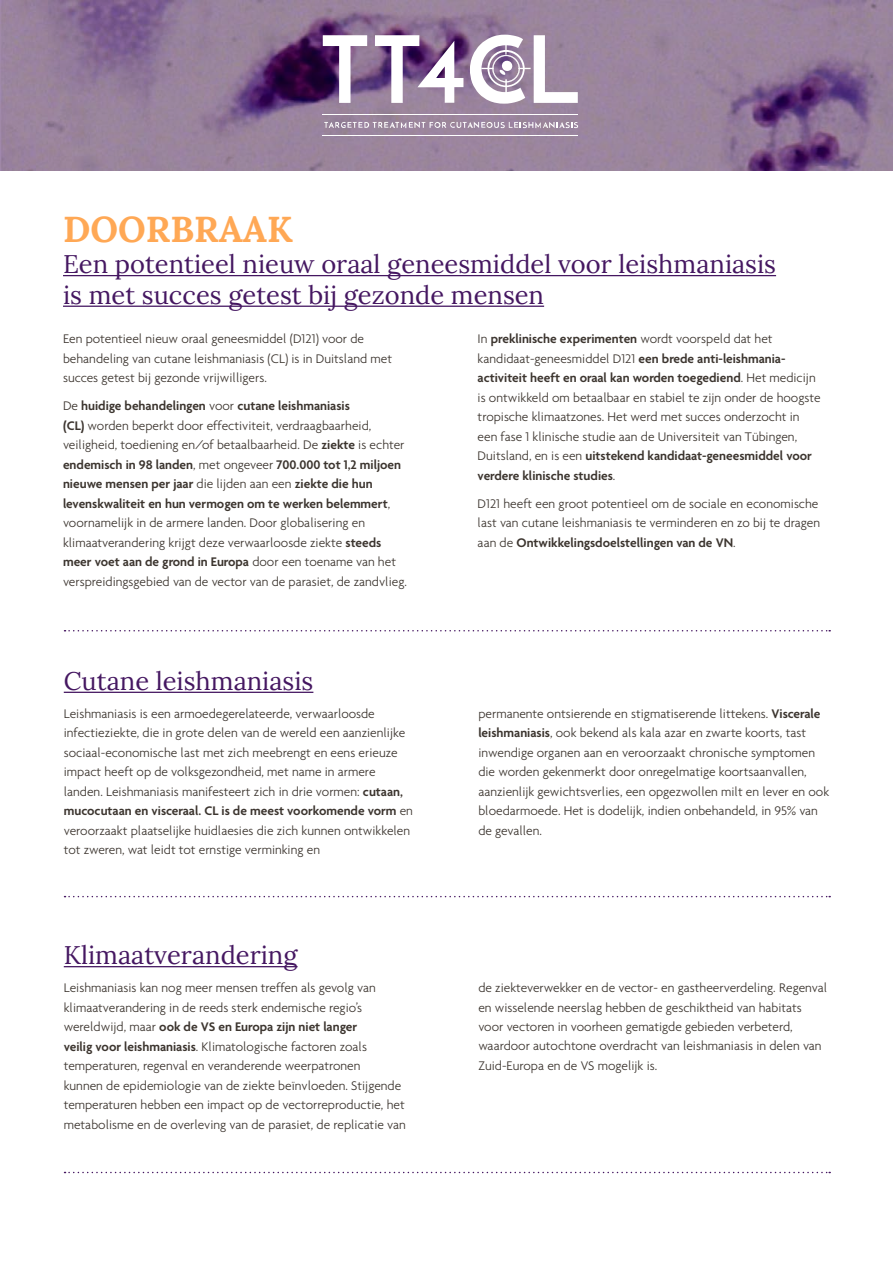
<style>
.page{position:relative;width:893px;height:1263px;background:#fff}
.page>*{position:absolute;margin:0;border:0;box-sizing:border-box;transform-origin:0 0}
.t1{font:36px "Lora";color:#ffa855}
.t2{font:25.5px/30.6px "Lora";color:#451761}
.t3{font:300 13.5px/19.5px "Agenda";color:#3c352f}
.s1{font-weight:600}
</style>
<div class="page">
<svg style="left:65px;top:896px;width:765px;height:1px"></svg>
<hr style="left:64px;top:966px;width:234px;height:1px;background:#451761">
<svg style="left:65px;top:630px;width:765px;height:1px"></svg>
<hr style="left:63px;top:275px;width:713px;height:1px;background:#451761">
<hr style="left:63px;top:306px;width:481px;height:1px;background:#451761">
<svg style="left:0;top:0;width:893px;height:170px;background:#907896"></svg>
<svg style="left:324px;top:122px;width:254px;height:6px;background:#bcaebe"></svg>
<hr style="left:323px;top:114px;width:255px;height:1px;background:#fff">
<hr style="left:323px;top:135px;width:255px;height:1px;background:#fff">
<svg style="left:323px;top:35px;width:44px;height:68px"></svg>
<svg style="left:375px;top:35px;width:88px;height:68px"></svg>
<svg style="left:470px;top:35px;width:108px;height:69px"></svg>
<hr style="left:64px;top:692px;width:249px;height:1px;background:#451761">
<svg style="left:65px;top:1172px;width:765px;height:1px"></svg>
<h1 class="t1" style="left:63px;top:202px;width:231px">DOORBRAAK</h1>
<h2 class="t2" style="left:63px;top:247px;width:715px">Een potentieel nieuw oraal geneesmiddel voor leishmaniasis is met succes getest bij gezonde mensen</h2>
<p class="t3" style="left:63px;top:329px;width:330px">Een potentieel nieuw oraal geneesmiddel (D121) voor de behandeling van cutane leishmaniasis (CL) is in Duitsland met succes getest bij gezonde vrijwilligers.</p>
<p class="t3" style="left:63px;top:396px;width:345px">De <span class="s1">huidige behandelingen</span> voor <span class="s1">cutane leishmaniasis<br>(CL)</span> worden beperkt door effectiviteit, verdraagbaarheid, veiligheid, toediening en/of betaalbaarheid. De <span class="s1">ziekte</span> is echter <span class="s1">endemisch in 98 landen</span>, met ongeveer <span class="s1">700.000 tot 1,2 miljoen nieuwe mensen per jaar</span> die lijden aan een <span class="s1">ziekte die hun levenskwaliteit en hun vermogen om te werken belemmert</span>, voornamelijk in de armere landen. Door globalisering en klimaatverandering krijgt deze verwaarloosde ziekte <span class="s1">steeds meer voet aan de grond in Europa</span> door een toename van het verspreidingsgebied van de vector van de parasiet, de zandvlieg.</p>
<p class="t3" style="left:478px;top:329px;width:344px">In <span class="s1">preklinische experimenten</span> wordt voorspeld dat het kandidaat-geneesmiddel D121 <span class="s1">een brede anti-leishmania&shy;activiteit heeft en oraal kan worden toegediend</span>. Het medicijn is ontwikkeld om betaalbaar en stabiel te zijn onder de hoogste tropische klimaatzones. Het werd met succes onderzocht in een fase 1 klinische studie aan de Universiteit van Tübingen, Duitsland, en is een <span class="s1">uitstekend kandidaat-geneesmiddel voor verdere klinische studies</span>.</p>
<p class="t3" style="left:478px;top:493px;width:344px">D121 heeft een groot potentieel om de sociale en economische last van cutane leishmaniasis te verminderen en zo bij te dragen aan de <span class="s1">Ontwikkelingsdoelstellingen van de VN</span>.</p>
<h2 class="t2" style="left:64px;top:664px;width:251px">Cutane leishmaniasis</h2>
<p class="t3" style="left:64px;top:703px;width:351px">Leishmaniasis is een armoedegerelateerde, verwaarloosde infectieziekte, die in grote delen van de wereld een aanzienlijke sociaal-economische last met zich meebrengt en eens erieuze impact heeft op de volksgezondheid, met name in armere landen. Leishmaniasis manifesteert zich in drie vormen: <span class="s1">cutaan, mucocutaan en visceraal. CL is de meest voorkomende vorm</span> en veroorzaakt plaatselijke huidlaesies die zich kunnen ontwikkelen tot zweren, wat leidt tot ernstige verminking en</p>
<p class="t3" style="left:478px;top:703px;width:352px">permanente ontsierende en stigmatiserende littekens. <span class="s1">Viscerale leishmaniasis</span>, ook bekend als kala azar en zwarte koorts, tast inwendige organen aan en veroorzaakt chronische symptomen die worden gekenmerkt door onregelmatige koortsaanvallen, aanzienlijk gewichtsverlies, een opgezwollen milt en lever en ook bloedarmoede. Het is dodelijk, indien onbehandeld, in 95% van de gevallen.</p>
<h2 class="t2" style="left:64px;top:938px;width:235px">Klimaatverandering</h2>
<p class="t3" style="left:64px;top:978px;width:343px">Leishmaniasis kan nog meer mensen treffen als gevolg van klimaatverandering in de reeds sterk endemische regio’s wereldwijd, maar <span class="s1">ook de VS en Europa zijn niet langer<br>veilig voor leishmaniasis</span>. Klimatologische factoren zoals temperaturen, regenval en veranderende weerpatronen<br>kunnen de epidemiologie van de ziekte beïnvloeden. Stijgende temperaturen hebben een impact op de vectorreproductie, het metabolisme en de overleving van de parasiet, de replicatie van</p>
<p class="t3" style="left:478px;top:978px;width:350px">de ziekteverwekker en de vector- en gastheerverdeling. Regenval en wisselende neerslag hebben de geschiktheid van habitats voor vectoren in voorheen gematigde gebieden verbeterd, waardoor autochtone overdracht van leishmaniasis in delen van Zuid-Europa en de VS mogelijk is.</p>
</div>
